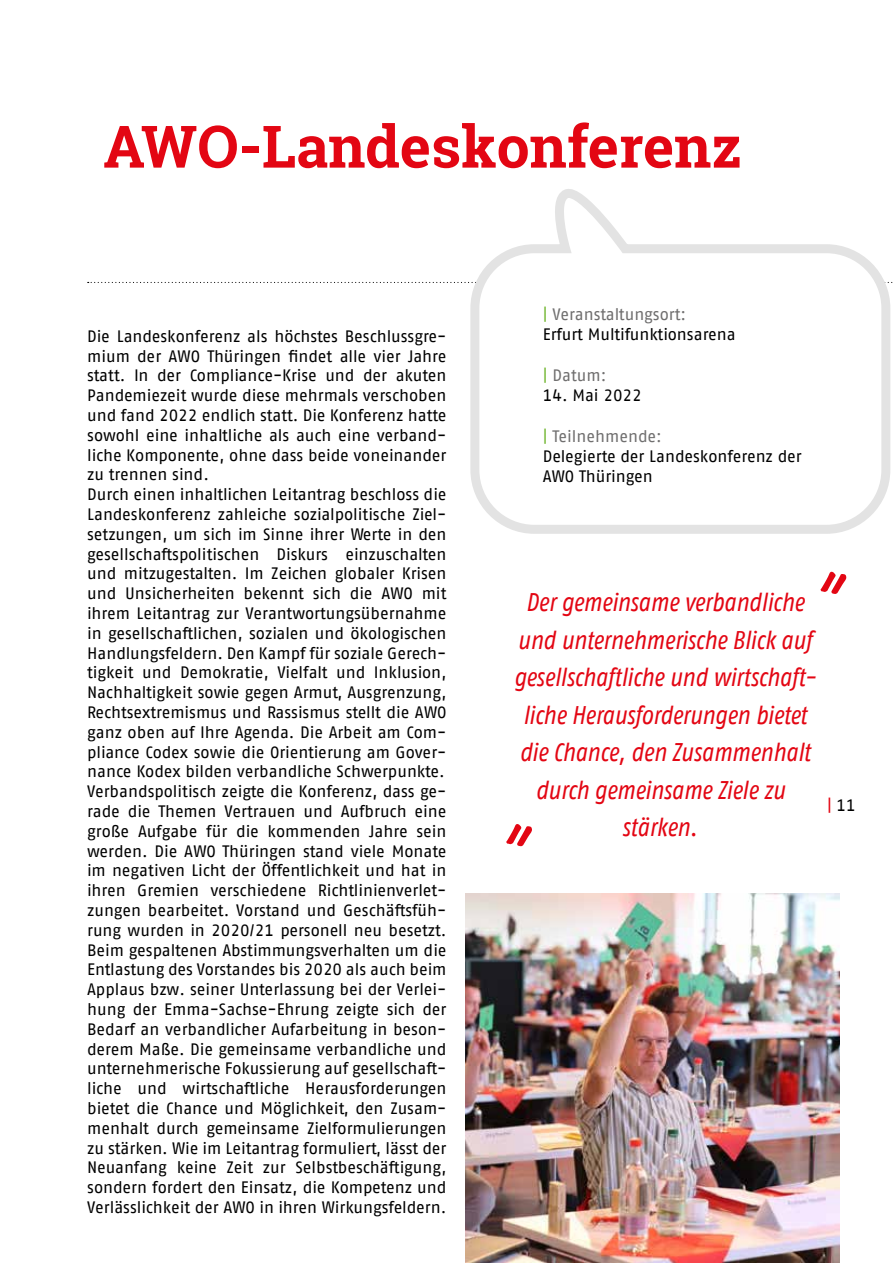
<style>
.page{position:relative;width:893px;height:1263px;background:#fff}
.page>*{position:absolute;margin:0;border:0;box-sizing:border-box;transform-origin:0 0}
.t1{font:76.5px "Market";color:#e30613}
.t2{font:700 58.5px "Roboto Slab";color:#e30613}
.t3{font:italic 25.5px/37.5px "AWO Fago Cond";color:#e30613;text-align:center}
.t4{font:16.5px/19.8px "AWO Fago Office";color:#000}
.t5{font:16.5px "AWO Fago Office";color:#706f6f}
.s1{color:#76b837}
.s2{color:#706f6f}
.s3{color:#e30613}
</style>
<div class="page">
<img style="left:465px;top:893px;width:375px;height:370px">
<svg style="left:88px;top:282px;width:378px;height:1px"></svg>
<svg style="left:468px;top:189px;width:425px;height:345px"></svg>
<h2 class="t2" style="left:103px;top:106px;width:640px">AWO-Landeskonferenz</h2>
<p class="t4" style="left:87px;top:326px;width:361px">Die Landeskonferenz als höchstes Beschlussgre&shy;mium der AWO Thüringen findet alle vier Jahre statt. In der Compliance-Krise und der akuten Pandemiezeit wurde diese mehrmals verschoben und fand 2022 endlich statt. Die Konferenz hatte sowohl eine inhaltliche als auch eine verband&shy;liche Komponente, ohne dass beide voneinander zu trennen sind.<br>Durch einen inhaltlichen Leitantrag beschloss die Landeskonferenz zahleiche sozialpolitische Ziel&shy;setzungen, um sich im Sinne ihrer Werte in den gesellschaftspolitischen Diskurs einzuschalten und mitzugestalten. Im Zeichen globaler Krisen und Unsicherheiten bekennt sich die AWO mit ihrem Leitantrag zur Verantwortungsübernahme in gesellschaftlichen, sozialen und ökologischen Handlungsfeldern. Den Kampf für soziale Gerech&shy;tigkeit und Demokratie, Vielfalt und Inklusion, Nachhaltigkeit sowie gegen Armut, Ausgrenzung, Rechtsextremismus und Rassismus stellt die AWO ganz oben auf Ihre Agenda. Die Arbeit am Com&shy;pliance Codex sowie die Orientierung am Gover&shy;nance Kodex bilden verbandliche Schwerpunkte.<br>Verbandspolitisch zeigte die Konferenz, dass ge&shy;rade die Themen Vertrauen und Aufbruch eine große Aufgabe für die kommenden Jahre sein werden. Die AWO Thüringen stand viele Monate im negativen Licht der Öffentlichkeit und hat in ihren Gremien verschiedene Richtlinienverlet&shy;zungen bearbeitet. Vorstand und Geschäftsfüh&shy;rung wurden in 2020/21 personell neu besetzt.<br>Beim gespaltenen Abstimmungsverhalten um die Entlastung des Vorstandes bis 2020 als auch beim Applaus bzw. seiner Unterlassung bei der Verlei&shy;hung der Emma-Sachse-Ehrung zeigte sich der Bedarf an verbandlicher Aufarbeitung in beson&shy;derem Maße. Die gemeinsame verbandliche und unternehmerische Fokussierung auf gesellschaft&shy;liche und wirtschaftliche Herausforderungen bietet die Chance und Möglichkeit, den Zusam&shy;menhalt durch gemeinsame Zielformulierungen zu stärken. Wie im Leitantrag formuliert, lässt der Neuanfang keine Zeit zur Selbstbeschäftigung, sondern fordert den Einsatz, die Kompetenz und Verlässlichkeit der AWO in ihren Wirkungsfeldern.</p>
<p class="t4" style="left:543px;top:304px;width:194px"><span class="s1">|</span> <span class="s2">Veranstaltungsort:<br></span>Erfurt Multifunktionsarena</p>
<p class="t5" style="left:543px;top:366px;width:65px"><span class="s1">|</span> Datum:</p>
<p class="t4" style="left:543px;top:385px;width:100px">14. Mai 2022</p>
<p class="t4" style="left:543px;top:426px;width:260px"><span class="s1">|</span> <span class="s2">Teilnehmende:<br></span>Delegierte der Landeskonferenz der<br>AWO Thüringen</p>
<h1 class="t1" style="left:810px;top:553px;width:28px">“</h1>
<h3 class="t3" style="left:514px;top:583px;width:304px">Der gemeinsame verbandliche und unternehmerische Blick auf gesellschaftliche und wirtschaft&shy;liche Herausforderungen bietet die Chance, den Zusammenhalt durch gemeinsame Ziele zu</h3>
<h1 class="t1" style="left:510px;top:764px;width:28px">„</h1>
<h3 class="t3" style="left:622px;top:808px;width:77px">stärken.</h3>
<p class="t4" style="left:827px;top:795px;width:30px"><span class="s3">|</span> 11</p>
</div>
